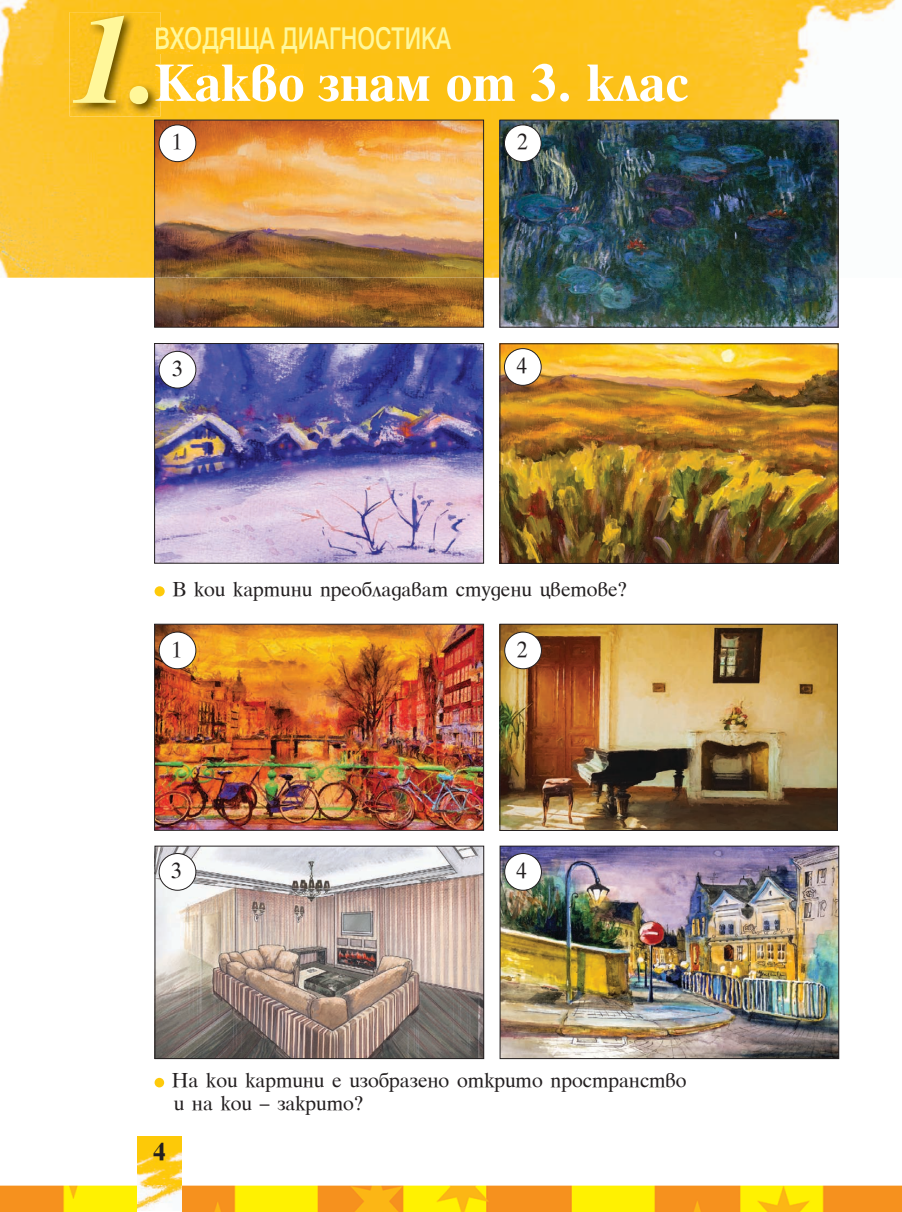
<style>
.page{position:relative;width:902px;height:1212px;background:#fff}
.page>*{position:absolute;margin:0;border:0;box-sizing:border-box;transform-origin:0 0}
.t1{font:italic 120px "Timok U Bold";color:#fff79a}
.t2{font:51px "Timok U Bold";color:#fff}
.t3{font:500 30px "SP Helicon Narrow";color:#fff79a;scale:.94 1}
.t4{font:24px "Timok U Bold";color:#231f20}
.t5{font:21.6px "Timok U";color:#231f20}
.t6{font:19.5px/22.5px "Timok U";color:#231f20}
</style>
<div class="page">
<img style="left:0;top:1185px;width:901px;height:27px">
<img style="left:0;top:0;width:895px;height:278px">
<img style="left:160px;top:64px;width:143px;height:38px">
<img style="left:160px;top:27px;width:114px;height:27px">
<div style="left:154px;top:1078px;width:10px;height:9px;background:#feca0a;border-radius:50%"></div>
<img style="left:70px;top:12px;width:90px;height:104px">
<img style="left:155px;top:64px;width:5px;height:38px">
<img style="left:156px;top:27px;width:4px;height:27px">
<img style="left:138px;top:1137px;width:43px;height:74px">
<hr style="left:138px;top:1211px;width:43px;height:1px;background:#fff">
<div style="left:154px;top:586px;width:11px;height:10px;background:#feca0a;border-radius:50%"></div>
<img style="left:156px;top:122px;width:326px;height:204px">
<div style="left:154px;top:120px;width:330px;height:208px;border:1px solid #231f20"></div>
<img style="left:501px;top:122px;width:335px;height:204px">
<div style="left:499px;top:120px;width:339px;height:208px;border:1px solid #231f20"></div>
<img style="left:501px;top:345px;width:335px;height:217px">
<div style="left:499px;top:343px;width:339px;height:221px;border:1px solid #231f20"></div>
<img style="left:156px;top:345px;width:326px;height:217px">
<div style="left:154px;top:343px;width:330px;height:221px;border:1px solid #231f20"></div>
<img style="left:156px;top:626px;width:326px;height:203px">
<div style="left:154px;top:624px;width:330px;height:207px;border:1px solid #231f20"></div>
<img style="left:501px;top:626px;width:334px;height:203px">
<div style="left:499px;top:624px;width:338px;height:207px;border:1px solid #231f20"></div>
<img style="left:156px;top:848px;width:326px;height:209px">
<div style="left:154px;top:846px;width:330px;height:213px;border:1px solid #231f20"></div>
<img style="left:501px;top:848px;width:336px;height:209px">
<div style="left:499px;top:846px;width:340px;height:213px;border:1px solid #231f20"></div>
<div style="left:159px;top:125px;width:37px;height:37px;background:#fff;border-radius:50%"></div>
<div style="left:159px;top:125px;width:37px;height:37px;border:1px solid #231f20;border-radius:50%"></div>
<div style="left:504px;top:125px;width:37px;height:37px;background:#fff;border-radius:50%"></div>
<div style="left:504px;top:125px;width:37px;height:37px;border:1px solid #231f20;border-radius:50%"></div>
<div style="left:159px;top:351px;width:37px;height:37px;background:#fff;border-radius:50%"></div>
<div style="left:159px;top:351px;width:37px;height:37px;border:1px solid #231f20;border-radius:50%"></div>
<div style="left:159px;top:632px;width:37px;height:37px;background:#fff;border-radius:50%"></div>
<div style="left:159px;top:632px;width:37px;height:37px;border:1px solid #231f20;border-radius:50%"></div>
<div style="left:159px;top:853px;width:37px;height:37px;background:#fff;border-radius:50%"></div>
<div style="left:159px;top:853px;width:37px;height:37px;border:1px solid #231f20;border-radius:50%"></div>
<div style="left:504px;top:632px;width:37px;height:37px;background:#fff;border-radius:50%"></div>
<div style="left:504px;top:632px;width:37px;height:37px;border:1px solid #231f20;border-radius:50%"></div>
<div style="left:504px;top:853px;width:37px;height:37px;background:#fff;border-radius:50%"></div>
<div style="left:504px;top:853px;width:37px;height:37px;border:1px solid #231f20;border-radius:50%"></div>
<div style="left:504px;top:349px;width:37px;height:36px;background:#fff;border-radius:50%"></div>
<div style="left:504px;top:348px;width:37px;height:38px;border:1px solid #231f20;border-radius:50%"></div>
<h1 class="t1" style="left:68px;top:-19px;width:96px">1.</h1>
<h3 class="t3" style="left:154px;top:20px;width:317px">ВХОДЯЩА ДИАГНОСТИКА</h3>
<h2 class="t2" style="left:154px;top:46px;width:536px">Какво знам от 3. клас</h2>
<p class="t5" style="left:171px;top:126px;width:12px">1</p>
<p class="t5" style="left:517px;top:126px;width:12px">2</p>
<p class="t5" style="left:172px;top:353px;width:12px">3</p>
<p class="t5" style="left:516px;top:350px;width:12px">4</p>
<p class="t6" style="left:172px;top:577px;width:456px">В кои картини преобладават студени цветовe?</p>
<p class="t5" style="left:171px;top:633px;width:12px">1</p>
<p class="t5" style="left:171px;top:855px;width:12px">3</p>
<p class="t5" style="left:517px;top:633px;width:12px">2</p>
<p class="t5" style="left:516px;top:855px;width:12px">4</p>
<p class="t6" style="left:172px;top:1068px;width:516px">На кои картини е изобразено открито пространство и на кои – закрито?</p>
<p class="t4" style="left:153px;top:1135px;width:14px">4</p>
</div>
